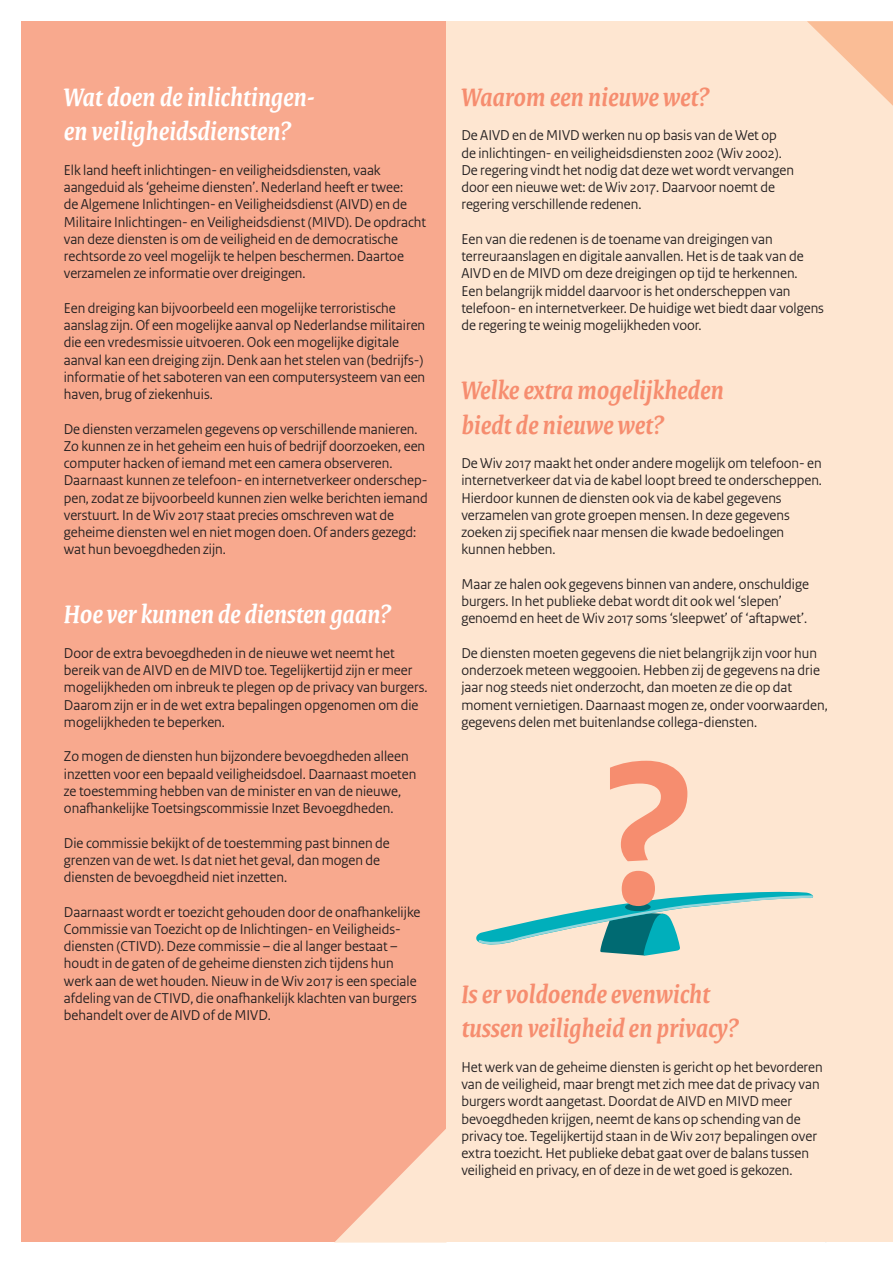
<style>
.page{position:relative;width:893px;height:1263px;background:#fff}
.page>*{position:absolute;margin:0;border:0;box-sizing:border-box;transform-origin:0 0}
.t1{font:italic 700 27px/34.5px "Rijksoverheid Serif";color:#f68d6f}
.t2{font:italic 700 27px/34.5px "Rijksoverheid Serif";color:#fff}
.t3{font:15px/17.2px "Rijksoverheid Sans Heading";color:#231f20}
</style>
<div class="page">
<div style="left:21px;top:21px;width:450px;height:1221px;background:#f8a98e"></div>
<div style="left:446px;top:21px;width:447px;height:1221px;background:#fee6d1"></div>
<hr style="left:892px;top:21px;width:1px;height:1221px;background:#fabd96">
<svg style="left:335px;top:1129px;width:111px;height:113px"></svg>
<svg style="left:807px;top:21px;width:86px;height:85px"></svg>
<svg style="left:476px;top:761px;width:338px;height:195px"></svg>
<h1 class="t2" style="left:64px;top:82px;width:253px">Wat doen de inlichtingen&shy;en veiligheidsdiensten?</h1>
<h1 class="t1" style="left:461px;top:82px;width:250px">Waarom een nieuwe wet?</h1>
<p class="t3" style="left:461px;top:128px;width:334px">De AIVD en de MIVD werken nu op basis van de Wet op de inlichtingen- en veiligheidsdiensten 2002 (Wiv 2002).<br>De regering vindt het nodig dat deze wet wordt vervangen door een nieuwe wet: de Wiv 2017. Daarvoor noemt de regering verschillende redenen.</p>
<p class="t3" style="left:461px;top:231px;width:364px">Een van die redenen is de toename van dreigingen van terreuraanslagen en digitale aanvallen. Het is de taak van de AIVD en de MIVD om deze dreigingen op tijd te herkennen.<br>Een belangrijk middel daarvoor is het onderscheppen van telefoon- en internetverkeer. De huidige wet biedt daar volgens de regering te weinig mogelijkheden voor.</p>
<p class="t3" style="left:64px;top:162px;width:364px">Elk land heeft inlichtingen- en veiligheidsdiensten, vaak aangeduid als ‘geheime diensten’. Nederland heeft er twee:<br>de Algemene Inlichtingen- en Veiligheidsdienst (AIVD) en de Militaire Inlichtingen- en Veiligheidsdienst (MIVD). De opdracht van deze diensten is om de veiligheid en de democratische rechtsorde zo veel mogelijk te helpen beschermen. Daartoe verzamelen ze informatie over dreigingen.</p>
<p class="t3" style="left:64px;top:300px;width:363px">Een dreiging kan bijvoorbeeld een mogelijke terroristische aanslag zijn. Of een mogelijke aanval op Nederlandse militairen die een vredesmissie uitvoeren. Ook een mogelijke digitale aanval kan een dreiging zijn. Denk aan het stelen van (bedrijfs-) informatie of het saboteren van een computersysteem van een haven, brug of ziekenhuis.</p>
<p class="t3" style="left:64px;top:421px;width:365px">De diensten verzamelen gegevens op verschillende manieren.<br>Zo kunnen ze in het geheim een huis of bedrijf doorzoeken, een computer hacken of iemand met een camera observeren.<br>Daarnaast kunnen ze telefoon- en internetverkeer onderschep&shy;pen, zodat ze bijvoorbeeld kunnen zien welke berichten iemand verstuurt. In de Wiv 2017 staat precies omschreven wat de geheime diensten wel en niet mogen doen. Of anders gezegd: wat hun bevoegdheden zijn.</p>
<h1 class="t1" style="left:461px;top:375px;width:264px">Welke extra mogelijkheden biedt de nieuwe wet?</h1>
<p class="t3" style="left:461px;top:456px;width:362px">De Wiv 2017 maakt het onder andere mogelijk om telefoon- en internetverkeer dat via de kabel loopt breed te onderscheppen.<br>Hierdoor kunnen de diensten ook via de kabel gegevens verzamelen van grote groepen mensen. In deze gegevens zoeken zij specifiek naar mensen die kwade bedoelingen kunnen hebben.</p>
<p class="t3" style="left:461px;top:576px;width:349px">Maar ze halen ook gegevens binnen van andere, onschuldige burgers. In het publieke debat wordt dit ook wel ‘slepen’ genoemd en heet de Wiv 2017 soms ‘sleepwet’ of ‘aftapwet’.</p>
<p class="t3" style="left:461px;top:645px;width:368px">De diensten moeten gegevens die niet belangrijk zijn voor hun onderzoek meteen weggooien. Hebben zij de gegevens na drie jaar nog steeds niet onderzocht, dan moeten ze die op dat moment vernietigen. Daarnaast mogen ze, onder voorwaarden, gegevens delen met buitenlandse collega-diensten.</p>
<h1 class="t2" style="left:64px;top:599px;width:329px">Hoe ver kunnen de diensten gaan?</h1>
<p class="t3" style="left:64px;top:645px;width:365px">Door de extra bevoegdheden in de nieuwe wet neemt het bereik van de AIVD en de MIVD toe. Tegelijkertijd zijn er meer mogelijkheden om inbreuk te plegen op de privacy van burgers.<br>Daarom zijn er in de wet extra bepalingen opgenomen om die mogelijkheden te beperken.</p>
<p class="t3" style="left:64px;top:749px;width:354px">Zo mogen de diensten hun bijzondere bevoegdheden alleen inzetten voor een bepaald veiligheidsdoel. Daarnaast moeten ze toestemming hebben van de minister en van de nieuwe, onafhankelijke Toetsingscommissie Inzet Bevoegdheden.</p>
<p class="t3" style="left:64px;top:835px;width:327px">Die commissie bekijkt of de toestemming past binnen de grenzen van de wet. Is dat niet het geval, dan mogen de diensten de bevoegdheid niet inzetten.</p>
<p class="t3" style="left:64px;top:904px;width:358px">Daarnaast wordt er toezicht gehouden door de onafhankelijke Commissie van Toezicht op de Inlichtingen- en Veiligheids&shy;diensten (CTIVD). Deze commissie – die al langer bestaat – houdt in de gaten of de geheime diensten zich tijdens hun werk aan de wet houden. Nieuw in de Wiv 2017 is een speciale afdeling van de CTIVD, die onafhankelijk klachten van burgers behandelt over de AIVD of de MIVD.</p>
<h1 class="t1" style="left:461px;top:979px;width:279px">Is er voldoende evenwicht tussen veiligheid en privacy?</h1>
<p class="t3" style="left:461px;top:1059px;width:363px">Het werk van de geheime diensten is gericht op het bevorderen van de veiligheid, maar brengt met zich mee dat de privacy van burgers wordt aangetast. Doordat de AIVD en MIVD meer bevoegdheden krijgen, neemt de kans op schending van de privacy toe. Tegelijkertijd staan in de Wiv 2017 bepalingen over extra toezicht. Het publieke debat gaat over de balans tussen veiligheid en privacy, en of deze in de wet goed is gekozen.</p>
</div>
